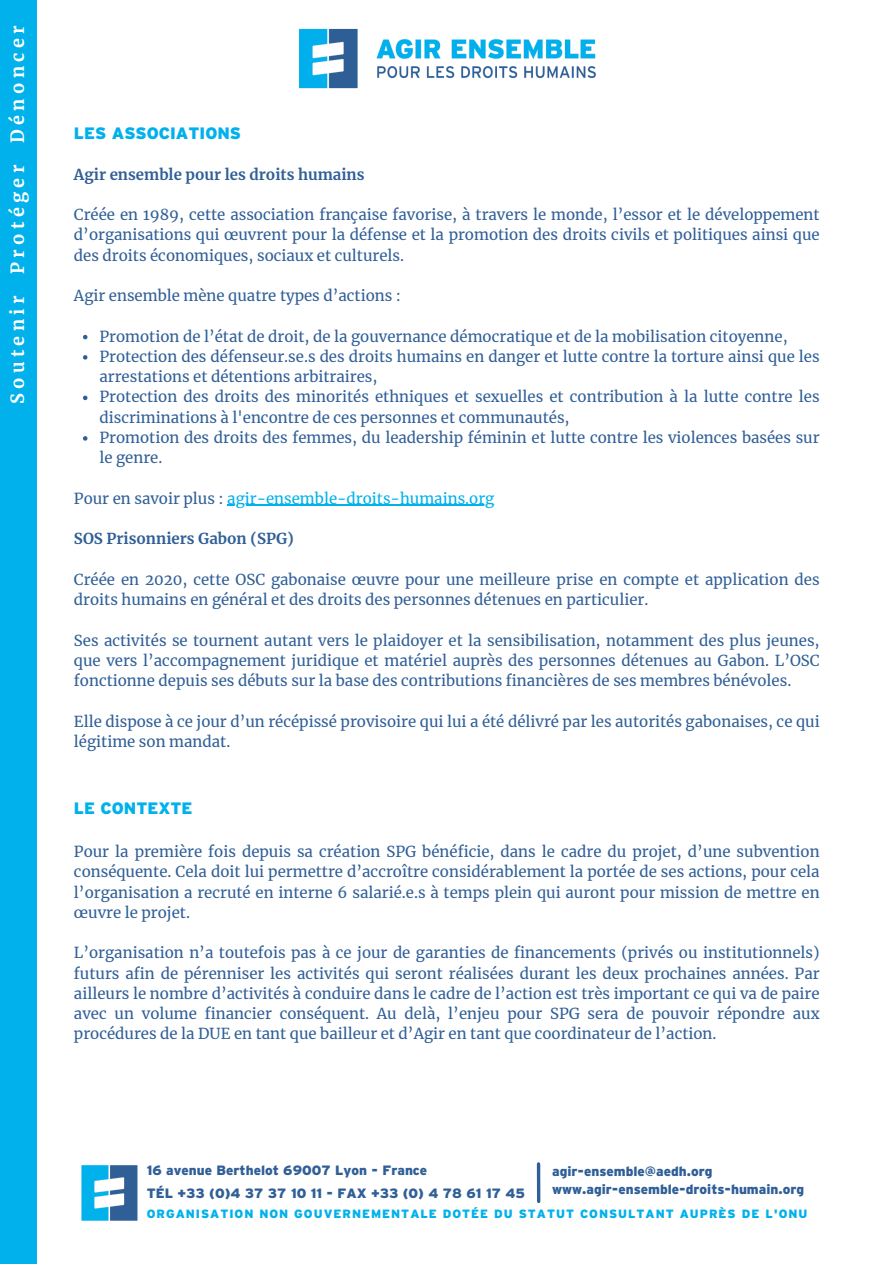
<style>
.page{position:relative;width:894px;height:1264px;background:#fff}
.page>*{position:absolute;margin:0;border:0;box-sizing:border-box;transform-origin:0 0}
.t1{font:700 18px "Merriweather";letter-spacing:.245em;color:#fff}
.t2{font:900 16.5px "Interstate";color:#00b1eb}
.t3{font:15px/20.2px "Merriweather";color:#305f97}
.t4{font:700 15px "Merriweather";color:#305f97}
.t5{font:15px "Merriweather";color:#00b1eb}
.t6{font:900 13.5px/18px "Interstate";color:#305f97}
.t7{font:900 12px "Interstate";letter-spacing:.08em;color:#00b1eb}
.s1{color:#305f97}
</style>
<div class="page">
<div style="left:0;top:0;width:37px;height:1263px;background:#00b1eb"></div>
<img style="left:299px;top:28px;width:297px;height:61px">
<img style="left:81px;top:1165px;width:57px;height:56px">
<svg style="left:536px;top:1163px;width:4px;height:38px"></svg>
<svg style="left:83px;top:335px;width:4px;height:4px"></svg>
<svg style="left:83px;top:355px;width:4px;height:4px"></svg>
<svg style="left:83px;top:395px;width:4px;height:5px"></svg>
<svg style="left:83px;top:436px;width:4px;height:4px"></svg>
<hr style="left:227px;top:505px;width:267px;height:1px;background:#00b1eb">
<h2 class="t1" style="left:6px;top:404px;width:380px;rotate:-90deg">Soutenir Protéger Dénoncer</h2>
<h4 class="t2" style="left:74px;top:124px;width:168px">LES ASSOCIATIONS</h4>
<p class="t4" style="left:74px;top:165px;width:292px">Agir ensemble pour les droits humains</p>
<p class="t3" style="left:74px;top:204px;width:747px;text-align:justify">Créée en 1989, cette association française favorise, à travers le monde, l’essor et le développement d’organisations qui œuvrent pour la défense et la promotion des droits civils et politiques ainsi que des droits économiques, sociaux et culturels.</p>
<p class="t3" style="left:74px;top:285px;width:328px">Agir ensemble mène quatre types d’actions :</p>
<p class="t3" style="left:99px;top:326px;width:689px">Promotion de l’état de droit, de la gouvernance démocratique et de la mobilisation citoyenne,</p>
<h4 class="t3" style="left:99px;top:346px;width:721px">Protection des défenseur.se.s des droits humains en danger et lutte contre la torture ainsi que les arrestations et détentions arbitraires,</h4>
<h3 class="t3" style="left:99px;top:387px;width:721px">Protection des droits des minorités ethniques et sexuelles et contribution à la lutte contre les discriminations à l'encontre de ces personnes et communautés,</h3>
<h4 class="t3" style="left:99px;top:427px;width:721px">Promotion des droits des femmes, du leadership féminin et lutte contre les violences basées sur le genre.</h4>
<h4 class="t5" style="left:74px;top:489px;width:422px"><span class="s1">Pour en savoir plus :</span> agir-ensemble-droits-humains.org</h4>
<h4 class="t4" style="left:74px;top:529px;width:221px">SOS Prisonniers Gabon (SPG)</h4>
<h1 class="t3" style="left:74px;top:569px;width:747px">Créée en 2020, cette OSC gabonaise œuvre pour une meilleure prise en compte et application des droits humains en général et des droits des personnes détenues en particulier.</h1>
<h4 class="t3" style="left:74px;top:630px;width:747px;text-align:justify">Ses activités se tournent autant vers le plaidoyer et la sensibilisation, notamment des plus jeunes, que vers l’accompagnement juridique et matériel auprès des personnes détenues au Gabon. L’OSC fonctionne depuis ses débuts sur la base des contributions financières de ses membres bénévoles.</h4>
<h4 class="t3" style="left:74px;top:711px;width:747px">Elle dispose à ce jour d’un récépissé provisoire qui lui a été délivré par les autorités gabonaises, ce qui légitime son mandat.</h4>
<p class="t2" style="left:74px;top:799px;width:120px">LE CONTEXTE</p>
<p class="t3" style="left:74px;top:841px;width:747px;text-align:justify">Pour la première fois depuis sa création SPG bénéficie, dans le cadre du projet, d’une subvention conséquente. Cela doit lui permettre d’accroître considérablement la portée de ses actions, pour cela l’organisation a recruté en interne 6 salarié.e.s à temps plein qui auront pour mission de mettre en œuvre le projet.</p>
<p class="t3" style="left:74px;top:942px;width:747px;text-align:justify">L’organisation n’a toutefois pas à ce jour de garanties de financements (privés ou institutionnels) futurs afin de pérenniser les activités qui seront réalisées durant les deux prochaines années. Par ailleurs le nombre d’activités à conduire dans le cadre de l’action est très important ce qui va de paire avec un volume financier conséquent. Au delà, l’enjeu pour SPG sera de pouvoir répondre aux procédures de la DUE en tant que bailleur et d’Agir en tant que coordinateur de l’action.</p>
<p class="t6" style="left:147px;top:1160px;width:282px">16 avenue Berthelot 69007 Lyon - France</p>
<h1 class="t6" style="left:147px;top:1183px;width:380px">TÉL +33 (0)4 37 37 10 11 - FAX +33 (0) 4 78 61 17 45</h1>
<h3 class="t7" style="left:147px;top:1206px;width:662px">ORGANISATION NON GOUVERNEMENTALE DOTÉE DU STATUT CONSULTANT AUPRÈS DE L'ONU</h3>
<h4 class="t6" style="left:552px;top:1162px;width:253px">agir-ensemble@aedh.org www.agir-ensemble-droits-humain.org</h4>
</div>
